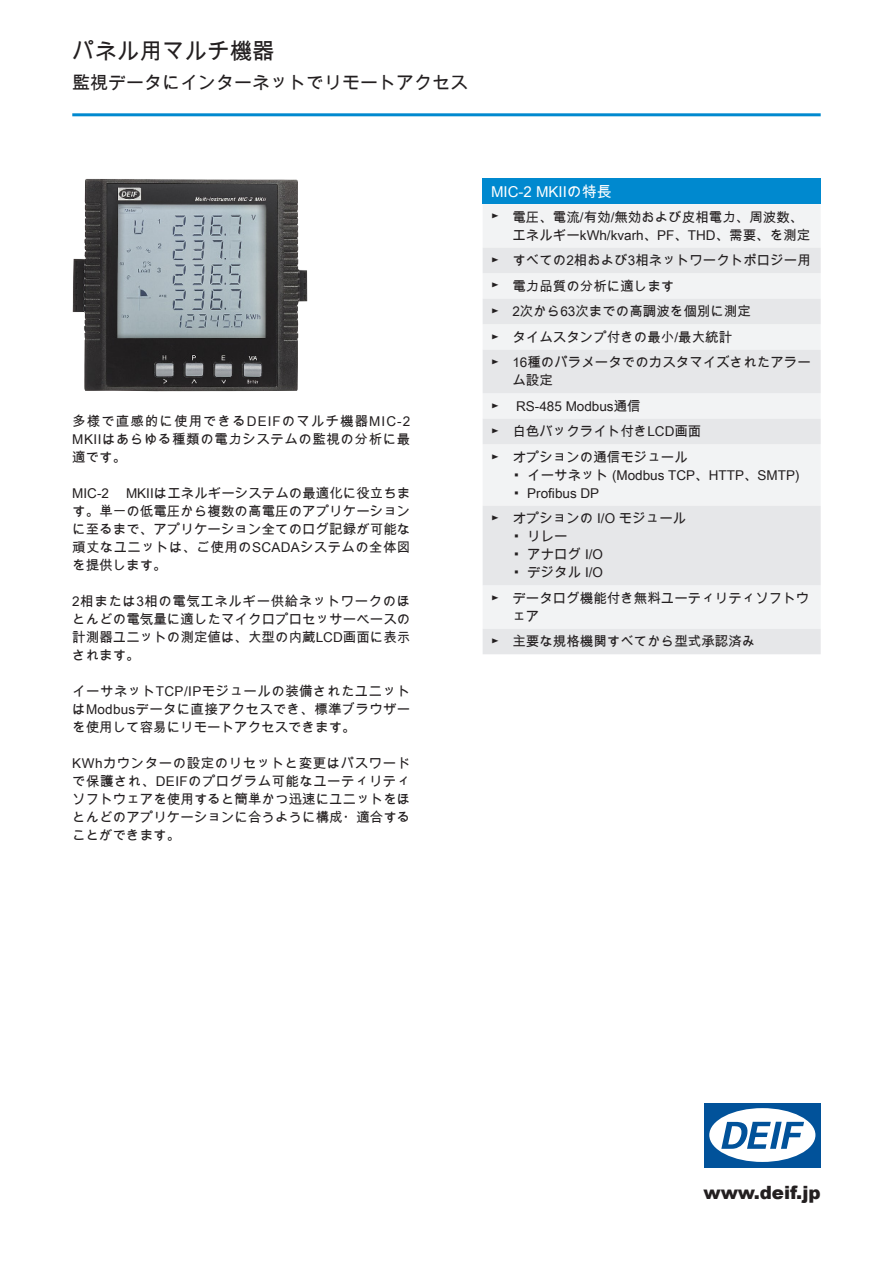
<style>
.page{position:relative;width:893px;height:1263px;background:#fff}
.page>*{position:absolute;margin:0;border:0;box-sizing:border-box;transform-origin:0 0}
.t1{font:22.5px "Arial Unicode MS";color:#231f20}
.t2{font:900 18.3px "Arial";color:#231f20}
.t3{font:18px "Arial Unicode MS";color:#231f20}
.t4{font:15px "Arial Unicode MS";color:#fff}
.t5{font:13.5px/18px "Arial Unicode MS";color:#231f20}
</style>
<div class="page">
<hr style="left:72px;top:113px;width:749px;height:3px;background:#0089cf">
<img style="left:72px;top:179px;width:235px;height:212px">
<div style="left:483px;top:179px;width:338px;height:25px;background:#0089cf"></div>
<div style="left:483px;top:204px;width:338px;height:44px;background:#f2f3f4"></div>
<svg style="left:483px;top:248px;width:338px;height:406px;fill:#e6e7e9"></svg>
<div style="left:704px;top:1103px;width:117px;height:64px;background:#01529a"></div>
<div style="left:709px;top:1108px;width:106px;height:54px;background:#fff;border-radius:50%"></div>
<svg style="left:721px;top:1122px;width:83px;height:27px"></svg>
<h1 class="t1" style="left:72px;top:34px;width:204px">パネル用マルチ機器</h1>
<h3 class="t3" style="left:72px;top:70px;width:397px">監視データにインターネットでリモートアクセス</h3>
<p class="t5" style="left:72px;top:412px;width:339px;text-align:justify">多様で直感的に使用できるDEIFのマルチ機器MIC-2<br>MKIIはあらゆる種類の電力システムの監視の分析に最適です。</p>
<p class="t5" style="left:72px;top:484px;width:38px">MIC-2</p>
<p class="t5" style="left:72px;top:484px;width:340px;text-align:justify;text-indent:54px">MKIIはエネルギーシステムの最適化に役立ちます。単一の低電圧から複数の高電圧のアプリケーションに至るまで、アプリケーション全てのログ記録が可能な頑丈なユニットは、ご使用のSCADAシステムの全体図を提供します。</p>
<p class="t5" style="left:72px;top:592px;width:340px;text-align:justify">2相または3相の電気エネルギー供給ネットワークのほとんどの電気量に適したマイクロプロセッサーベースの計測器ユニットの測定値は、大型の内蔵LCD画面に表示されます。</p>
<p class="t5" style="left:72px;top:682px;width:340px;text-align:justify">イーサネットTCP/IPモジュールの装備されたユニットはModbusデータに直接アクセスでき、標準ブラウザーを使用して容易にリモートアクセスできます。</p>
<p class="t5" style="left:72px;top:754px;width:340px;text-align:justify">KWhカウンターの設定のリセットと変更はパスワードで保護され、DEIFのプログラム可能なユーティリティソフトウェアを使用すると簡単かつ迅速にユニットをほとんどのアプリケーションに合うように構成・適合することができます。</p>
<p class="t4" style="left:491px;top:181px;width:122px">MIC-2 MKIIの特長</p>
<p class="t5" style="left:512px;top:208px;width:299px;text-indent:-21px">► 電圧、電流/有効/無効および皮相電力、周波数、エネルギーkWh/kvarh、PF、THD、需要、を測定</p>
<p class="t5" style="left:491px;top:247px;width:321px;line-height:25.5px">► すべての2相および3相ネットワークトポロジー用► 電力品質の分析に適します<br>► 2次から63次までの高調波を個別に測定<br>► タイムスタンプ付きの最小/最大統計<br>► 16種のパラメータでのカスタマイズされたアラー</p>
<p class="t5" style="left:512px;top:371px;width:42px">ム設定</p>
<p class="t5" style="left:491px;top:396px;width:10px">►</p>
<p class="t5" style="left:491px;top:393px;width:212px;line-height:25.5px;text-indent:25px">RS-485 Modbus通信<br>► 白色バックライト付きLCD画面► オプションの通信モジュール</p>
<p class="t5" style="left:512px;top:466px;width:289px">▪ イーサネット (Modbus TCP、HTTP、SMTP)</p>
<p class="t5" style="left:491px;top:480px;width:197px;line-height:25.5px;text-indent:21px">▪ Profibus DP<br>► オプションの I/O モジュール</p>
<p class="t5" style="left:512px;top:527px;width:57px">▪ リレー</p>
<p class="t5" style="left:512px;top:545px;width:92px">▪ アナログ I/O</p>
<p class="t5" style="left:491px;top:559px;width:320px;line-height:25.5px;text-indent:21px">▪ デジタル I/O<br>► データログ機能付き無料ユーティリティソフトウ</p>
<p class="t5" style="left:491px;top:603px;width:266px;line-height:25.5px;text-indent:21px">ェア<br>► 主要な規格機関すべてから型式承認済み</p>
<h2 class="t2" style="left:703px;top:1179px;width:119px">www.deif.jp</h2>
</div>
